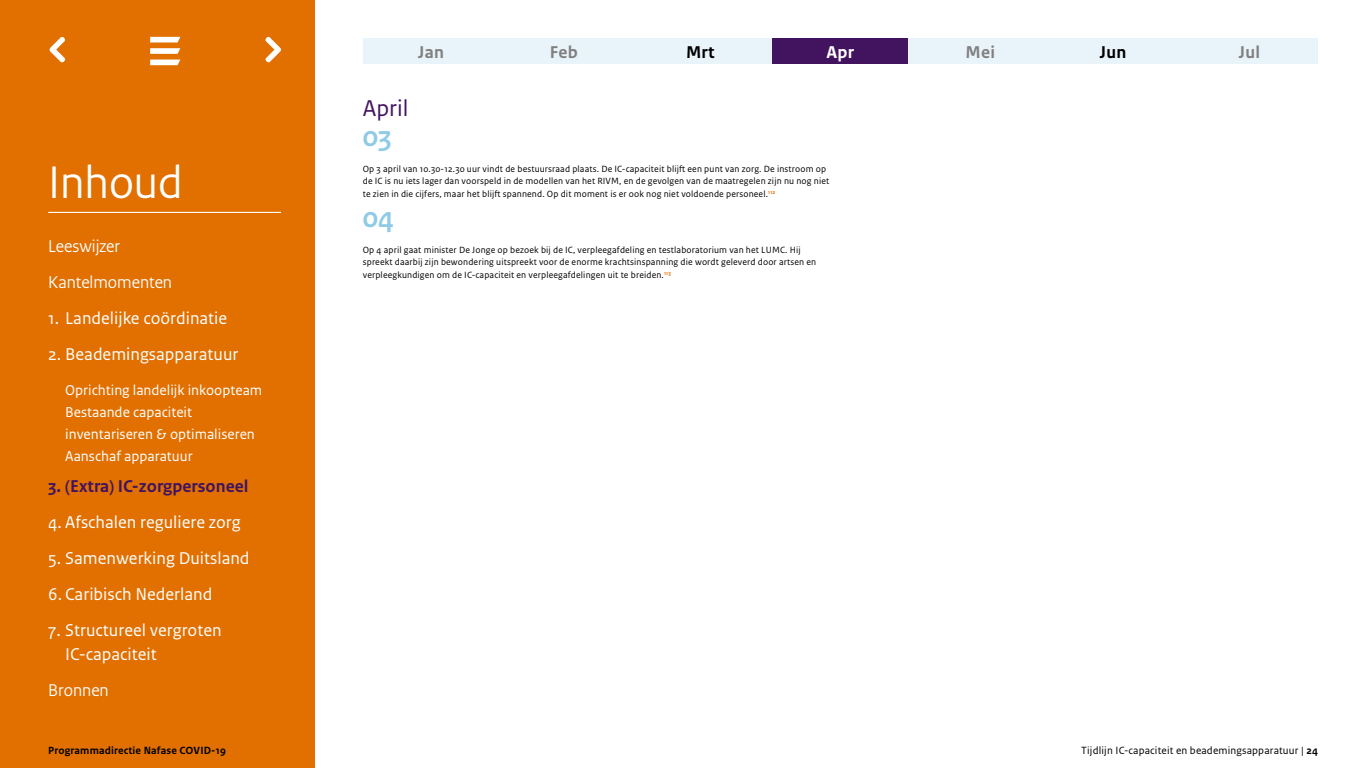
<style>
.page{position:relative;width:1366px;height:768px;background:#fff}
.page>*{position:absolute;margin:0;border:0;box-sizing:border-box;transform-origin:0 0}
.Kop_1{font:48px "Rijksoverheid Sans Heading";color:#fff}
.Dag{font:700 30px "Rijksoverheid Sans Heading";color:#8fcae7}
.Maand{font:24px "Rijksoverheid Sans Text";color:#42145f}
.Kop_2_genummerd-1a{font:18px/24px "Rijksoverheid Sans Text";color:#fff}
.Kop_2{font:18px "Rijksoverheid Sans Heading";color:#fff}
.Kop_2_genummerd-1{font:700 18px "Rijksoverheid Sans Text";color:#42145f}
.Maand_Grijs{font:700 18px "Rijksoverheid Sans Text";letter-spacing:.015em;color:#808080}
.Kader_Maand{font:700 18px "Rijksoverheid Sans Text";letter-spacing:.015em;color:#000}
.Kader_Maand-2{font:700 18px "Rijksoverheid Sans Text";color:#fff}
.Kop_2_Inspring{font:15px/22px "Rijksoverheid Sans Text";color:#fff}
.t1{font:11px "Rijksoverheid Sans Text";letter-spacing:.015em;color:#000}
.t2{font:700 11px "Rijksoverheid Sans Text";letter-spacing:.015em;color:#000}
.Plat{font:9.5px/12.8px "Rijksoverheid Sans Text";letter-spacing:.015em;color:#000}
.s1{font-weight:700}
</style>
<div class="page">
<div style="left:0;top:0;width:315px;height:768px;background:#e17000"></div>
<hr style="left:48px;top:212px;width:233px;height:1px;background:#fff">
<svg style="left:150px;top:37px;width:30px;height:17px"></svg>
<svg style="left:150px;top:60px;width:30px;height:5px"></svg>
<svg style="left:49px;top:36px;width:16px;height:27px"></svg>
<svg style="left:265px;top:36px;width:16px;height:27px"></svg>
<div style="left:363px;top:38px;width:136px;height:26px;background:#e9f4fa"></div>
<div style="left:499px;top:38px;width:137px;height:26px;background:#e9f4fa"></div>
<div style="left:636px;top:38px;width:136px;height:26px;background:#e9f4fa"></div>
<div style="left:772px;top:38px;width:137px;height:26px;background:#42145f"></div>
<div style="left:909px;top:38px;width:136px;height:26px;background:#e9f4fa"></div>
<div style="left:1045px;top:38px;width:136px;height:26px;background:#e9f4fa"></div>
<div style="left:1181px;top:38px;width:137px;height:26px;background:#e9f4fa"></div>
<h1 class="Kop_1" style="left:48px;top:154px;width:136px">Inhoud</h1>
<h2 class="Kop_2" style="left:48px;top:236px;width:73px">Leeswijzer</h2>
<h2 class="Kop_2" style="left:48px;top:272px;width:125px">Kantelmomenten</h2>
<h2 class="Kop_2_genummerd-1a" style="left:48px;top:306px;width:181px">1. Landelijke coördinatie</h2>
<h2 class="Kop_2_genummerd-1a" style="left:48px;top:342px;width:192px">2. Beademingsapparatuur</h2>
<h2 class="Kop_2_Inspring" style="left:65px;top:379px;width:199px">Oprichting landelijk inkoopteam</h2>
<h2 class="Kop_2_Inspring" style="left:65px;top:401px;width:191px">Bestaande capaciteit inventariseren &amp; optimaliseren<br>Aanschaf apparatuur</h2>
<h2 class="Kop_2_genummerd-1" style="left:48px;top:476px;width:202px">3. (Extra) IC-zorgpersoneel</h2>
<h2 class="Kop_2_genummerd-1a" style="left:48px;top:510px;width:194px">4. Afschalen reguliere zorg</h2>
<h2 class="Kop_2_genummerd-1a" style="left:48px;top:546px;width:203px">5. Samenwerking Duitsland</h2>
<h2 class="Kop_2_genummerd-1a" style="left:48px;top:582px;width:166px">6. Caribisch Nederland</h2>
<h2 class="Kop_2_genummerd-1a" style="left:65px;top:618px;width:158px;text-indent:-17px">7. Structureel vergroten<br>IC-capaciteit</h2>
<h2 class="Kop_2" style="left:48px;top:680px;width:62px">Bronnen</h2>
<p class="Maand_Grijs" style="left:418px;top:42px;width:27px">Jan</p>
<p class="Maand_Grijs" style="left:550px;top:42px;width:29px">Feb</p>
<p class="Kader_Maand" style="left:686px;top:42px;width:30px">Mrt</p>
<p class="Kader_Maand-2" style="left:826px;top:42px;width:29px">Apr</p>
<p class="Maand_Grijs" style="left:965px;top:42px;width:31px">Mei</p>
<p class="Kader_Maand" style="left:1100px;top:42px;width:28px">Jun</p>
<p class="Maand_Grijs" style="left:1239px;top:42px;width:23px">Jul</p>
<p class="Maand" style="left:363px;top:94px;width:47px">April</p>
<p class="Dag" style="left:363px;top:119px;width:30px">03</p>
<p class="Plat" style="left:363px;top:162px;width:468px">Op 3 april van 10.30-12.30 uur vindt de bestuursraad plaats. De IC-capaciteit blijft een punt van zorg. De instroom op de IC is nu iets lager dan voorspeld in de modellen van het RIVM, en de gevolgen van de maatregelen zijn nu nog niet te zien in die cijfers, maar het blijft spannend. Op dit moment is er ook nog niet voldoende personeel.<sup>112</sup></p>
<p class="Dag" style="left:363px;top:200px;width:32px">04</p>
<p class="Plat" style="left:363px;top:243px;width:455px">Op 4 april gaat minister De Jonge op bezoek bij de IC, verpleegafdeling en testlaboratorium van het LUMC. Hij spreekt daarbij zijn bewondering uitspreekt voor de enorme krachtsinspanning die wordt geleverd door artsen en verpleegkundigen om de IC-capaciteit en verpleegafdelingen uit te breiden.<sup>113</sup></p>
<p class="t2" style="left:48px;top:744px;width:179px">Programmadirectie Nafase COVID-19</p>
<p class="t1" style="left:1081px;top:744px;width:238px">Tijdlijn IC-capaciteit en beademingsapparatuur | <span class="s1">24</span></p>
</div>
